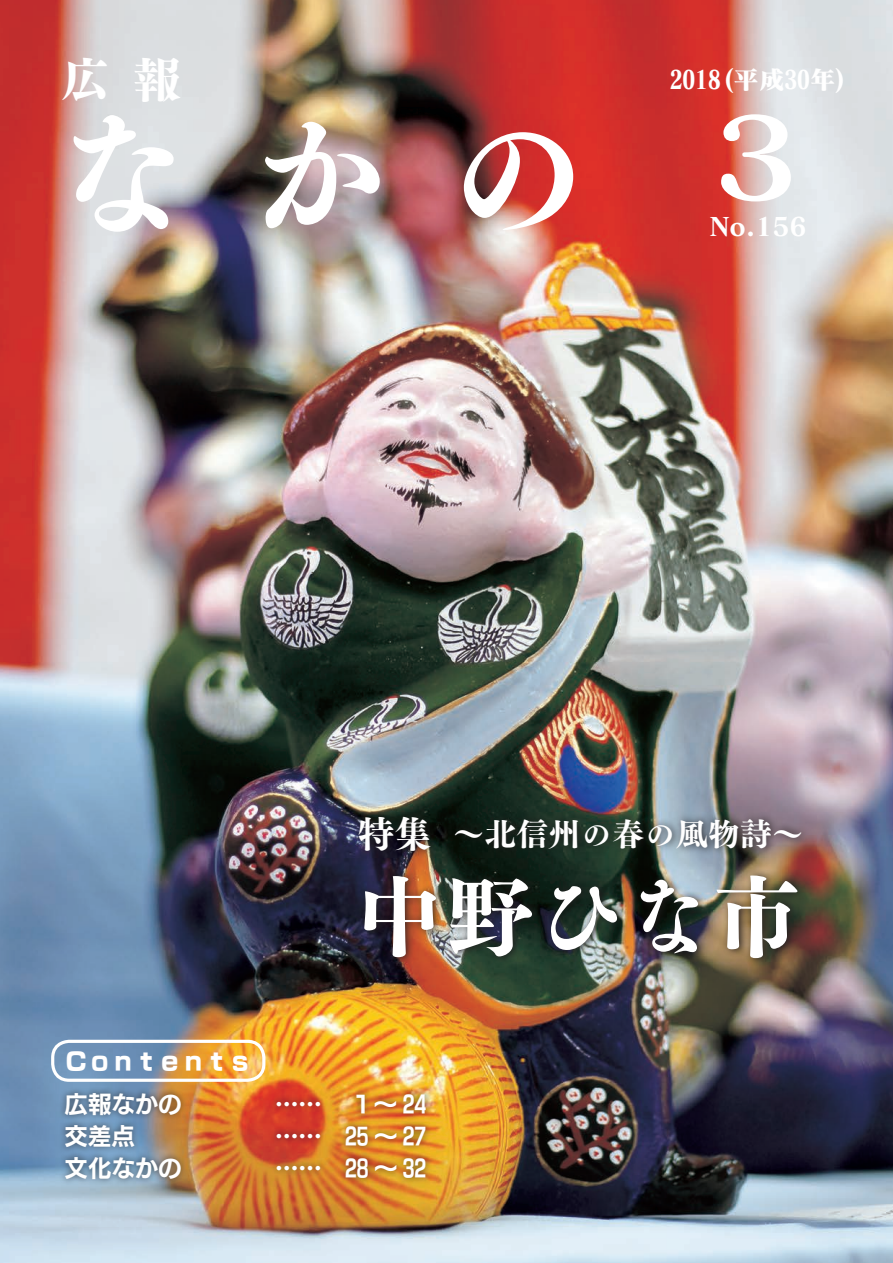
<style>
.page{position:relative;width:893px;height:1263px;background:#fff}
.page>*{position:absolute;margin:0;border:0;box-sizing:border-box;transform-origin:0 0}
.t1{font:800 132.9px "Tsuku Min Pro";color:#fff}
.t2{font:111.6px "Matisse Pro EB";color:#fff}
.t3{font:89.25px "Tsuku BMD Min Std E";color:#fff}
.t4{font:800 47.85px "Tsuku Min Pro";color:#fff}
.t5{font:37.2px "Tsuku BMD Min Std E";color:#fff}
.t6{font:31.95px "Tsuku BMD Min Std E";color:#fff}
.t7{font:25.5px "Matisse Pro EB";color:#fff}
.t8{font:23.4px "New Rodin Pro B";color:#fff}
.t9{font:23.4px "New Rodin Pro EB";color:#fff}
</style>
<div class="page">
<img style="left:0;top:0;width:893px;height:1263px">
<div style="left:59px;top:1086px;width:374px;height:99px;background:#231f20;opacity:.7"></div>
<div style="left:51px;top:1040px;width:214px;height:42px;border:3px solid #fff;border-radius:17px"></div>
<div style="left:353px;top:810px;width:86px;height:50px;background:#231f20;opacity:.9"></div>
<div style="left:359px;top:868px;width:448px;height:98px;background:#231f20;opacity:.9"></div>
<div style="left:450px;top:811px;width:360px;height:45px;background:#231f20;opacity:.9"></div>
<p class="t4" style="left:61px;top:42px;width:49px">広</p>
<p class="t4" style="left:133px;top:42px;width:49px">報</p>
<p class="t1" style="left:53px;top:69px;width:533px">なか　 の　</p>
<p class="t7" style="left:670px;top:63px;width:180px">２０１８（平成３０年(</p>
<p class="t2" style="left:700px;top:84px;width:113px">３</p>
<p class="t7" style="left:710px;top:210px;width:98px">No.156</p>
<p class="t5" style="left:357px;top:800px;width:76px">特集</p>
<p class="t3" style="left:355px;top:836px;width:448px">中野ひな市</p>
<p class="t6" style="left:453px;top:805px;width:352px">～北信州の春の風物詩~</p>
<p class="t9" style="left:65px;top:1040px;width:189px">Ｃｏｎｔｅｎｔｓ</p>
<p class="t8" style="left:65px;top:1084px;width:118px">広報なかの</p>
<p class="t8" style="left:275px;top:1084px;width:48px">......</p>
<p class="t8" style="left:350px;top:1084px;width:77px">１~24</p>
<p class="t8" style="left:65px;top:1116px;width:72px">交差点</p>
<p class="t8" style="left:275px;top:1116px;width:48px">......</p>
<p class="t8" style="left:345px;top:1116px;width:83px">25~27</p>
<p class="t8" style="left:65px;top:1148px;width:118px">文化なかの</p>
<p class="t8" style="left:275px;top:1148px;width:48px">......</p>
<p class="t8" style="left:345px;top:1148px;width:83px">28~32</p>
</div>
